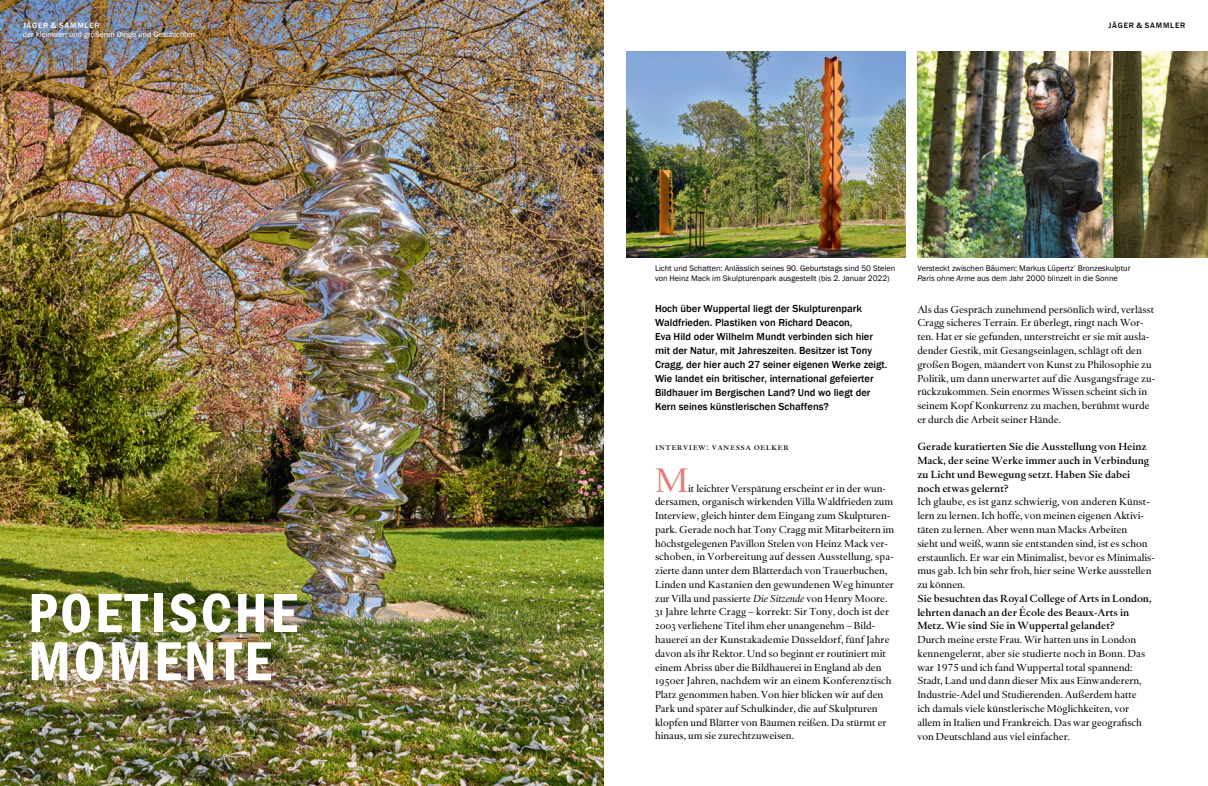
<style>
.page{position:relative;width:1208px;height:786px;background:#fff}
.page>*{position:absolute;margin:0;border:0;box-sizing:border-box;transform-origin:0 0}
.t1{font:600 condensed 57px/48.2px "Franklin Gothic LT";letter-spacing:.05em;color:#fff}
.t2{font:35px "DTL Haarlemmer D";color:#e37f78}
.t3{font:10.5px/13.8px "DTL Haarlemmer D";letter-spacing:-.005em;color:#000}
.t4{font:500 10.5px/14px "Franklin Gothic";color:#000}
.t5{font:10.5px/13.8px "DTL Haarlemmer D Medium";color:#000}
.t6{font:9.8px "DTL Haarlemmer D Caps";letter-spacing:.05em;color:#000}
.t7{font:8.2px/10px "Franklin Gothic";color:#000}
.t8{font:8px "Franklin Gothic";color:#fff}
.t9{font:500 8px "Franklin Gothic";letter-spacing:.1em;color:#fff}
.t10{font:500 8px "Franklin Gothic";letter-spacing:.1em;color:#000}
.s1{font-style:italic}
.s2{font-family:"DTL Haarlemmer D Caps"}
</style>
<div class="page">
<img style="left:626px;top:51px;width:279px;height:206px">
<img style="left:0;top:0;width:604px;height:785px">
<img style="left:917px;top:51px;width:291px;height:206px">
<p class="t9" style="left:23px;top:21px;width:78px">JÄGER &amp; SAMMLER</p>
<p class="t10" style="left:1108px;top:21px;width:78px">JÄGER &amp; SAMMLER</p>
<p class="t8" style="left:23px;top:30px;width:174px">der kleineren und größeren Dinge und Geschichten</p>
<h1 class="t1" style="left:28px;top:589px;width:271px">POETISCHE<br>MOMENTE</h1>
<p class="t7" style="left:655px;top:263px;width:242px">Licht und Schatten: Anlässlich seines 90. Geburtstags sind 50 Stelen von Heinz Mack im Skulpturenpark ausgestellt (bis 2. Januar 2022)</p>
<p class="t7" style="left:917px;top:263px;width:215px">Versteckt zwischen Bäumen: Markus Lüpertz’ Bronzeskulptur<br><span class="s1">Paris ohne Arme</span> aus dem Jahr 2000 blinzelt in die Sonne</p>
<p class="t4" style="left:655px;top:302px;width:234px">Hoch über Wuppertal liegt der Skulpturenpark Waldfrieden. Plastiken von Richard Deacon,<br>Eva Hild oder Wilhelm Mundt verbinden sich hier mit der Natur, mit Jahreszeiten. Besitzer ist Tony Cragg, der hier auch 27 seiner eigenen Werke zeigt.<br>Wie landet ein britischer, international gefeierter Bildhauer im Bergischen Land? Und wo liegt der Kern seines künstlerischen Schaffens?</p>
<p class="t6" style="left:655px;top:441px;width:135px">interview: vanessa oelker</p>
<h2 class="t2" style="left:655px;top:459px;width:35px">M</h2>
<p class="t3" style="left:655px;top:481px;width:241px;text-indent:33px">it leichter Verspätung erscheint er in der wun&shy;dersamen, organisch wirkenden Villa Waldfrieden zum Interview, gleich hinter dem Eingang zum Skulpturen&shy;park. Gerade noch hat Tony Cragg mit Mitarbeitern im höchstgelegenen Pavillon Stelen von Heinz Mack ver&shy;schoben, in Vorbereitung auf dessen Ausstellung, spa&shy;zierte dann unter dem Blätterdach von Trauerbuchen, Linden und Kastanien den gewundenen Weg hinunter zur Villa und passierte <span class="s1">Die Sitzende</span> von Henry Moore.<br><span class="s2">31</span> Jahre lehrte Cragg – korrekt: Sir Tony, doch ist der <span class="s2">2003</span> verliehene Titel ihm eher unangenehm – Bild&shy;hauerei an der Kunstakademie Düsseldorf, fünf Jahre davon als ihr Rektor. Und so beginnt er routiniert mit einem Abriss über die Bildhauerei in England ab den <span class="s2">1950</span>er Jahren, nachdem wir an einem Konferenztisch Platz genommen haben. Von hier blicken wir auf den Park und später auf Schulkinder, die auf Skulpturen klopfen und Blätter von Bäumen reißen. Da stürmt er hinaus, um sie zurechtzuweisen.</p>
<p class="t3" style="left:917px;top:302px;width:239px">Als das Gespräch zunehmend persönlich wird, verlässt Cragg sicheres Terrain. Er überlegt, ringt nach Wor&shy;ten. Hat er sie gefunden, unterstreicht er sie mit ausla&shy;dender Gestik, mit Gesangseinlagen, schlägt oft den großen Bogen, mäandert von Kunst zu Philosophie zu Politik, um dann unerwartet auf die Ausgangsfrage zu&shy;rückzukommen. Sein enormes Wissen scheint sich in seinem Kopf Konkurrenz zu machen, berühmt wurde er durch die Arbeit seiner Hände.</p>
<p class="t5" style="left:917px;top:439px;width:233px">Gerade kuratierten Sie die Ausstellung von Heinz Mack, der seine Werke immer auch in Verbindung zu Licht und Bewegung setzt. Haben Sie dabei noch etwas gelernt?</p>
<p class="t3" style="left:917px;top:495px;width:239px">Ich glaube, es ist ganz schwierig, von anderen Künst&shy;lern zu lernen. Ich hoffe, von meinen eigenen Aktivi&shy;täten zu lernen. Aber wenn man Macks Arbeiten<br>sieht und weiß, wann sie entstanden sind, ist es schon erstaunlich. Er war ein Minimalist, bevor es Minimalis&shy;mus gab. Ich bin sehr froh, hier seine Werke ausstellen zu können.</p>
<p class="t5" style="left:917px;top:591px;width:236px">Sie besuchten das Royal College of Arts in London, lehrten danach an der École des Beaux-Arts in<br>Metz. Wie sind Sie in Wuppertal gelandet?</p>
<p class="t3" style="left:917px;top:632px;width:229px">Durch meine erste Frau. Wir hatten uns in London kennengelernt, aber sie studierte noch in Bonn. Das war 1975 und ich fand Wuppertal total spannend:<br>Stadt, Land und dann dieser Mix aus Einwanderern, Industrie-Adel und Studierenden. Außerdem hatte ich damals viele künstlerische Möglichkeiten, vor allem in Italien und Frankreich. Das war geografisch von Deutschland aus viel einfacher.</p>
</div>
